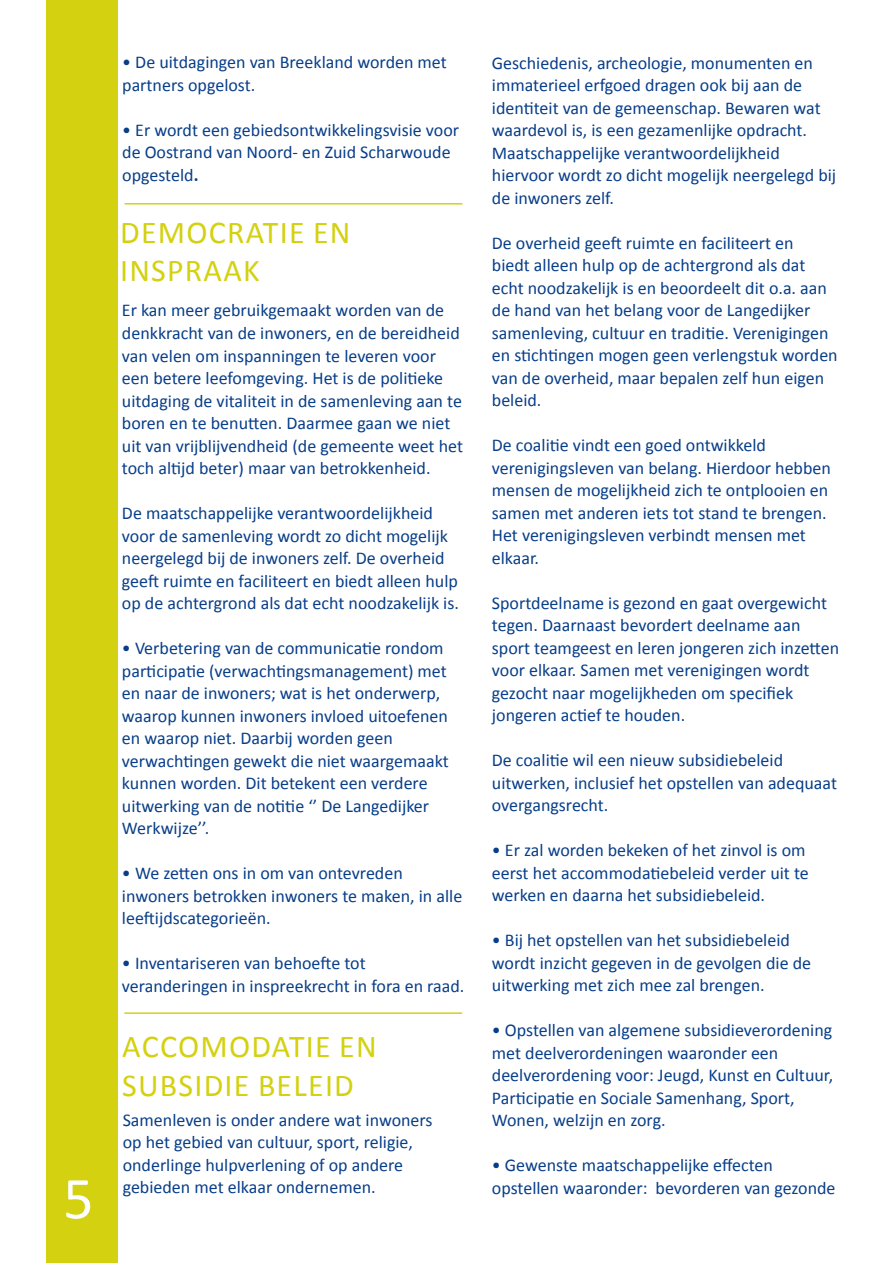
<style>
.page{position:relative;width:893px;height:1263px;background:#fff}
.page>*{position:absolute;margin:0;border:0;box-sizing:border-box;transform-origin:0 0}
.t1{font:60px "Calibri";color:#fff}
.t2{font:31.95px/38.4px "Calibri";letter-spacing:.04em;color:#d4d110}
.t3{font:18px/22.5px "Calibri";color:#083e89}
.s1{font-weight:700}
</style>
<div class="page">
<div style="left:46px;top:0;width:72px;height:1263px;background:#d4d110"></div>
<hr style="left:124px;top:1012px;width:338px;height:2px;background:#d4d110">
<hr style="left:125px;top:203px;width:337px;height:2px;background:#d4d110">
<p class="t1" style="left:63px;top:1160px;width:32px">5</p>
<p class="t3" style="left:122px;top:51px;width:326px">• De uitdagingen van Breekland worden met partners opgelost.</p>
<p class="t3" style="left:122px;top:119px;width:338px">• Er wordt een gebiedsontwikkelingsvisie voor de Oostrand van Noord- en Zuid Scharwoude opgesteld<span class="s1">.</span></p>
<p class="t2" style="left:120px;top:213px;width:232px">DEMOCRATIE EN<br>INSPRAAK</p>
<p class="t3" style="left:122px;top:299px;width:343px">Er kan meer gebruikgemaakt worden van de denkkracht van de inwoners, en de bereidheid van velen om inspanningen te leveren voor een betere leefomgeving. Het is de politieke uitdaging de vitaliteit in de samenleving aan te boren en te benutten. Daarmee gaan we niet uit van vrijblijvendheid (de gemeente weet het toch altijd beter) maar van betrokkenheid.</p>
<p class="t3" style="left:122px;top:502px;width:339px">De maatschappelijke verantwoordelijkheid voor de samenleving wordt zo dicht mogelijk neergelegd bij de inwoners zelf. De overheid geeft ruimte en faciliteert en biedt alleen hulp op de achtergrond als dat echt noodzakelijk is.</p>
<p class="t3" style="left:122px;top:637px;width:328px">• Verbetering van de communicatie rondom participatie (verwachtingsmanagement) met en naar de inwoners; wat is het onderwerp, waarop kunnen inwoners invloed uitoefenen en waarop niet. Daarbij worden geen verwachtingen gewekt die niet waargemaakt kunnen worden. Dit betekent een verdere uitwerking van de notitie ‘’ De Langedijker Werkwijze’’.</p>
<p class="t3" style="left:122px;top:862px;width:342px">• We zetten ons in om van ontevreden inwoners betrokken inwoners te maken, in alle leeftijdscategorieën.</p>
<p class="t3" style="left:122px;top:952px;width:344px">• Inventariseren van behoefte tot veranderingen in inspreekrecht in fora en raad.</p>
<p class="t2" style="left:122px;top:1027px;width:256px">ACCOMODATIE EN<br>SUBSIDIE BELEID</p>
<p class="t3" style="left:123px;top:1108px;width:311px">Samenleven is onder andere wat inwoners op het gebied van cultuur, sport, religie, onderlinge hulpverlening of op andere gebieden met elkaar ondernemen.</p>
<p class="t3" style="left:492px;top:52px;width:330px">Geschiedenis, archeologie, monumenten en immaterieel erfgoed dragen ook bij aan de identiteit van de gemeenschap. Bewaren wat waardevol is, is een gezamenlijke opdracht.</p>
<p class="t3" style="left:492px;top:142px;width:289px">Maatschappelijke verantwoordelijkheid</p>
<p class="t3" style="left:492px;top:164px;width:346px">hiervoor wordt zo dicht mogelijk neergelegd bij de inwoners zelf.</p>
<p class="t3" style="left:492px;top:232px;width:347px">De overheid geeft ruimte en faciliteert en<br>biedt alleen hulp op de achtergrond als dat echt noodzakelijk is en beoordeelt dit o.a. aan de hand van het belang voor de Langedijker samenleving, cultuur en traditie. Verenigingen en stichtingen mogen geen verlengstuk worden van de overheid, maar bepalen zelf hun eigen beleid.</p>
<p class="t3" style="left:492px;top:434px;width:341px">De coalitie vindt een goed ontwikkeld verenigingsleven van belang. Hierdoor hebben mensen de mogelijkheid zich te ontplooien en samen met anderen iets tot stand te brengen.<br>Het verenigingsleven verbindt mensen met elkaar.</p>
<p class="t3" style="left:492px;top:592px;width:349px">Sportdeelname is gezond en gaat overgewicht tegen. Daarnaast bevordert deelname aan sport teamgeest en leren jongeren zich inzetten voor elkaar. Samen met verenigingen wordt gezocht naar mogelijkheden om specifiek jongeren actief te houden.</p>
<p class="t3" style="left:492px;top:749px;width:347px">De coalitie wil een nieuw subsidiebeleid uitwerken, inclusief het opstellen van adequaat overgangsrecht.</p>
<p class="t3" style="left:492px;top:839px;width:318px">• Er zal worden bekeken of het zinvol is om eerst het accommodatiebeleid verder uit te werken en daarna het subsidiebeleid.</p>
<p class="t3" style="left:492px;top:929px;width:321px">• Bij het opstellen van het subsidiebeleid wordt inzicht gegeven in de gevolgen die de uitwerking met zich mee zal brengen.</p>
<p class="t3" style="left:492px;top:1019px;width:343px">• Opstellen van algemene subsidieverordening met deelverordeningen waaronder een deelverordening voor: Jeugd, Kunst en Cultuur, Participatie en Sociale Samenhang, Sport, Wonen, welzijn en zorg.</p>
<p class="t3" style="left:492px;top:1154px;width:345px">• Gewenste maatschappelijke effecten opstellen waaronder: bevorderen van gezonde</p>
</div>
